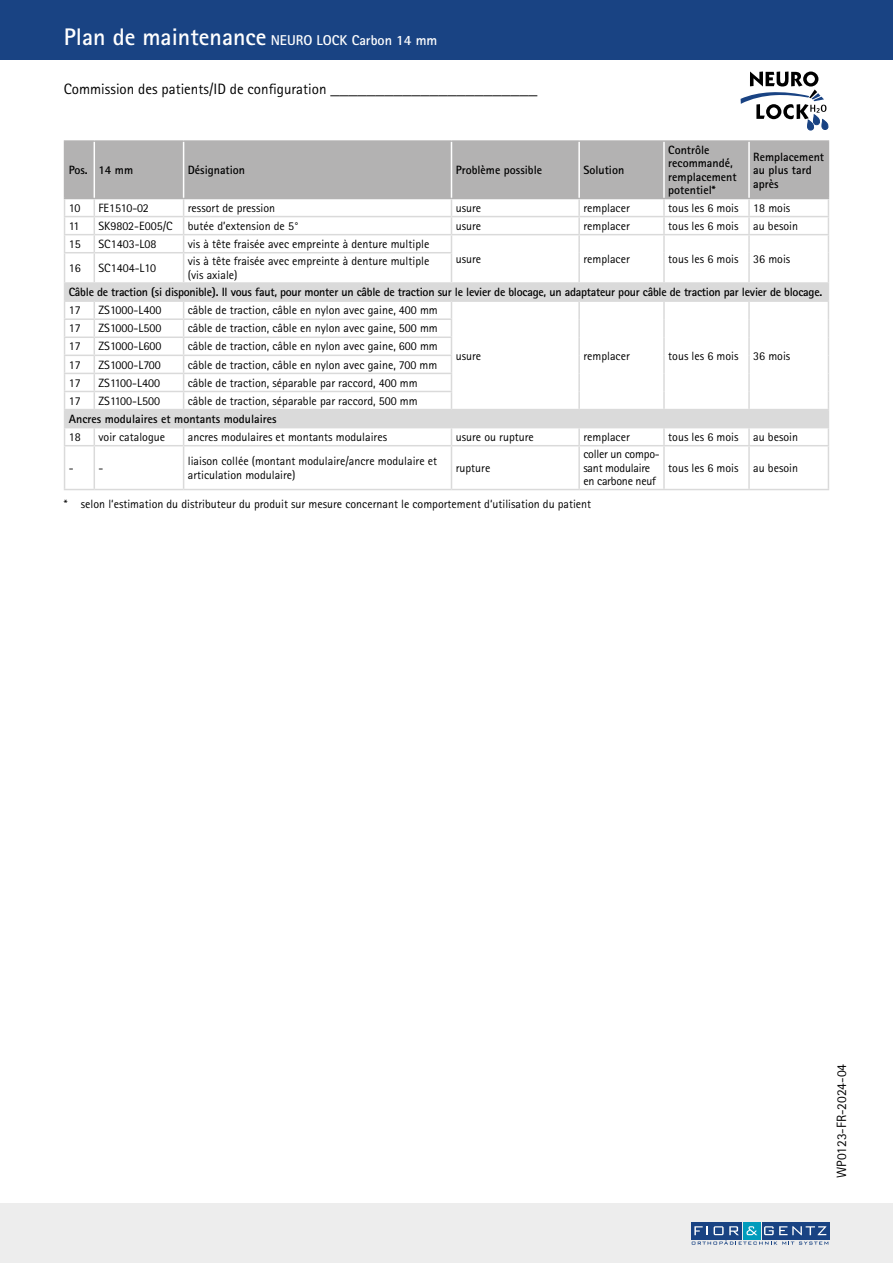
<style>
.page{position:relative;width:893px;height:1263px;background:#fff}
.page>*{position:absolute;margin:0;border:0;box-sizing:border-box;transform-origin:0 0}
.t1{font:15px "Rotis Sans Serif Pro";color:#000}
.t2{font:700 14.25px "Rotis Sans Serif Pro";color:#fff}
.t3{font:13.5px "Rotis Sans Serif Pro";color:#000}
.t4{font:12px/13.5px "Rotis Sans Serif Pro";color:#000}
.t5{font:700 12px/13.5px "Rotis Sans Serif Pro";color:#000}
.t6{font:700 12px "Rotis Sans Serif Pro";letter-spacing:-.02em;color:#000}
.t7{font:12px/13.5px "Rotis Sans Serif Pro";letter-spacing:-.02em;color:#000}
.s1{font-size:24px}
.s2{font-family:"Minion Pro";font-size:18px}
</style>
<div class="page">
<hr style="left:64px;top:445px;width:30px;height:1px;background:#dadada">
<hr style="left:64px;top:446px;width:1px;height:43px;background:#dadada">
<hr style="left:94px;top:445px;width:90px;height:1px;background:#dadada">
<hr style="left:94px;top:446px;width:1px;height:43px;background:#dadada">
<hr style="left:184px;top:445px;width:267px;height:1px;background:#dadada">
<hr style="left:183px;top:446px;width:1px;height:43px;background:#dadada">
<hr style="left:451px;top:445px;width:128px;height:1px;background:#dadada">
<hr style="left:451px;top:446px;width:1px;height:43px;background:#dadada">
<hr style="left:579px;top:445px;width:85px;height:1px;background:#dadada">
<hr style="left:578px;top:446px;width:2px;height:43px;background:#dadada">
<hr style="left:664px;top:445px;width:85px;height:1px;background:#dadada">
<hr style="left:663px;top:446px;width:2px;height:43px;background:#dadada">
<hr style="left:749px;top:445px;width:80px;height:1px;background:#dadada">
<hr style="left:748px;top:446px;width:2px;height:43px;background:#dadada">
<hr style="left:828px;top:446px;width:1px;height:43px;background:#dadada">
<hr style="left:64px;top:489px;width:30px;height:1px;background:#dadada">
<hr style="left:94px;top:489px;width:90px;height:1px;background:#dadada">
<hr style="left:184px;top:489px;width:267px;height:1px;background:#dadada">
<hr style="left:451px;top:489px;width:128px;height:1px;background:#dadada">
<hr style="left:579px;top:489px;width:85px;height:1px;background:#dadada">
<hr style="left:664px;top:489px;width:85px;height:1px;background:#dadada">
<hr style="left:749px;top:489px;width:80px;height:1px;background:#dadada">
<hr style="left:64px;top:140px;width:30px;height:2px;background:#b3b2b2">
<hr style="left:94px;top:140px;width:90px;height:2px;background:#b3b2b2">
<hr style="left:184px;top:140px;width:267px;height:2px;background:#b3b2b2">
<hr style="left:451px;top:140px;width:128px;height:2px;background:#b3b2b2">
<hr style="left:579px;top:140px;width:85px;height:2px;background:#b3b2b2">
<hr style="left:664px;top:140px;width:85px;height:2px;background:#b3b2b2">
<hr style="left:749px;top:140px;width:80px;height:2px;background:#b3b2b2">
<svg style="left:64px;top:141px;width:765px;height:304px"></svg>
<svg style="left:741px;top:71px;width:88px;height:60px"></svg>
<div style="left:0;top:0;width:893px;height:60px;background:#194383"></div>
<div style="left:0;top:1203px;width:893px;height:60px;background:#ededed"></div>
<div style="left:743px;top:1222px;width:17px;height:17px;background:#009cbc"></div>
<div style="left:762px;top:1222px;width:67px;height:17px;background:#194383"></div>
<div style="left:691px;top:1222px;width:51px;height:17px;background:#194383"></div>
<svg style="left:692px;top:1226px;width:136px;height:18px"></svg>
<p class="t2" style="left:64px;top:32px;width:375px"><span class="s1">Plan de maintenance</span> NEURO LOCK Carbon 14 mm</p>
<p class="t1" style="left:64px;top:80px;width:475px">Commission des patients/ID de configuration <span class="s2">_______________________</span></p>
<p class="t5" style="left:69px;top:163px;width:66px">Pos. 14 mm</p>
<p class="t5" style="left:188px;top:163px;width:59px">Désignation</p>
<p class="t5" style="left:456px;top:163px;width:88px">Problème possible</p>
<p class="t5" style="left:583px;top:163px;width:42px">Solution</p>
<p class="t5" style="left:668px;top:143px;width:70px">Contrôle recommandé, remplacement potentiel*</p>
<p class="t5" style="left:753px;top:150px;width:72px">Remplacement au plus tard après</p>
<p class="t4" style="left:69px;top:201px;width:13px">10</p>
<p class="t4" style="left:99px;top:201px;width:52px">FE1510-02</p>
<p class="t4" style="left:188px;top:201px;width:89px">ressort de pression</p>
<p class="t4" style="left:456px;top:201px;width:27px">usure</p>
<p class="t4" style="left:583px;top:201px;width:48px">remplacer</p>
<p class="t4" style="left:668px;top:201px;width:124px">tous les 6 mois 18 mois</p>
<p class="t4" style="left:69px;top:219px;width:12px">11</p>
<p class="t4" style="left:99px;top:219px;width:76px">SK9802-E005/C</p>
<p class="t4" style="left:188px;top:219px;width:112px">butée d’extension de 5°</p>
<p class="t4" style="left:456px;top:219px;width:27px">usure</p>
<p class="t4" style="left:583px;top:219px;width:48px">remplacer</p>
<p class="t4" style="left:668px;top:219px;width:131px">tous les 6 mois au besoin</p>
<p class="t4" style="left:69px;top:237px;width:13px">15</p>
<p class="t4" style="left:99px;top:237px;width:59px">SC1403-L08</p>
<p class="t4" style="left:188px;top:237px;width:243px">vis à tête fraisée avec empreinte à denture multiple</p>
<p class="t4" style="left:456px;top:252px;width:27px">usure</p>
<p class="t4" style="left:583px;top:252px;width:48px">remplacer</p>
<p class="t4" style="left:668px;top:252px;width:124px">tous les 6 mois 36 mois</p>
<p class="t4" style="left:69px;top:261px;width:13px">16</p>
<p class="t4" style="left:99px;top:261px;width:59px">SC1404-L10</p>
<p class="t4" style="left:188px;top:255px;width:243px">vis à tête fraisée avec empreinte à denture multiple (vis axiale)</p>
<p class="t6" style="left:69px;top:285px;width:755px">Câble de traction (si disponible). Il vous faut, pour monter un câble de traction sur le levier de blocage, un adaptateur pour câble de traction par levier de blocage.</p>
<p class="t4" style="left:69px;top:304px;width:13px">17</p>
<p class="t4" style="left:99px;top:304px;width:64px">ZS1000-L400</p>
<p class="t4" style="left:188px;top:304px;width:251px">câble de traction, câble en nylon avec gaine, 400 mm</p>
<p class="t4" style="left:456px;top:349px;width:27px">usure</p>
<p class="t4" style="left:583px;top:349px;width:48px">remplacer</p>
<p class="t4" style="left:668px;top:349px;width:124px">tous les 6 mois 36 mois</p>
<p class="t4" style="left:69px;top:322px;width:13px">17</p>
<p class="t4" style="left:99px;top:322px;width:64px">ZS1000-L500</p>
<p class="t4" style="left:188px;top:322px;width:251px">câble de traction, câble en nylon avec gaine, 500 mm</p>
<p class="t4" style="left:69px;top:340px;width:13px">17</p>
<p class="t4" style="left:99px;top:340px;width:64px">ZS1000-L600</p>
<p class="t4" style="left:188px;top:340px;width:251px">câble de traction, câble en nylon avec gaine, 600 mm</p>
<p class="t4" style="left:69px;top:358px;width:13px">17</p>
<p class="t4" style="left:99px;top:358px;width:64px">ZS1000-L700</p>
<p class="t4" style="left:188px;top:358px;width:251px">câble de traction, câble en nylon avec gaine, 700 mm</p>
<p class="t4" style="left:69px;top:376px;width:13px">17</p>
<p class="t4" style="left:99px;top:376px;width:63px">ZS1100-L400</p>
<p class="t4" style="left:188px;top:376px;width:231px">câble de traction, séparable par raccord, 400 mm</p>
<p class="t4" style="left:69px;top:394px;width:13px">17</p>
<p class="t4" style="left:99px;top:394px;width:63px">ZS1100-L500</p>
<p class="t4" style="left:188px;top:394px;width:231px">câble de traction, séparable par raccord, 500 mm</p>
<p class="t5" style="left:69px;top:412px;width:209px">Ancres modulaires et montants modulaires</p>
<p class="t4" style="left:69px;top:430px;width:13px">18</p>
<p class="t4" style="left:99px;top:430px;width:68px">voir catalogue</p>
<p class="t4" style="left:188px;top:430px;width:201px">ancres modulaires et montants modulaires</p>
<p class="t4" style="left:456px;top:430px;width:80px">usure ou rupture</p>
<p class="t4" style="left:583px;top:430px;width:48px">remplacer</p>
<p class="t4" style="left:668px;top:430px;width:131px">tous les 6 mois au besoin</p>
<p class="t4" style="left:69px;top:461px;width:36px">- -</p>
<p class="t7" style="left:583px;top:448px;width:78px">coller un compo&shy;sant modulaire en carbone neuf</p>
<p class="t4" style="left:188px;top:454px;width:251px">liaison collée (montant modulaire/ancre modulaire et articulation modulaire)</p>
<p class="t4" style="left:456px;top:461px;width:36px">rupture</p>
<p class="t4" style="left:668px;top:461px;width:131px">tous les 6 mois au besoin</p>
<p class="t4" style="left:64px;top:498px;width:529px">* selon l‘estimation du distributeur du produit sur mesure concernant le comportement d‘utilisation du patient</p>
<p class="t3" style="left:834px;top:1178px;width:115px;rotate:-90deg">WP0123-FR-2024-04</p>
</div>
